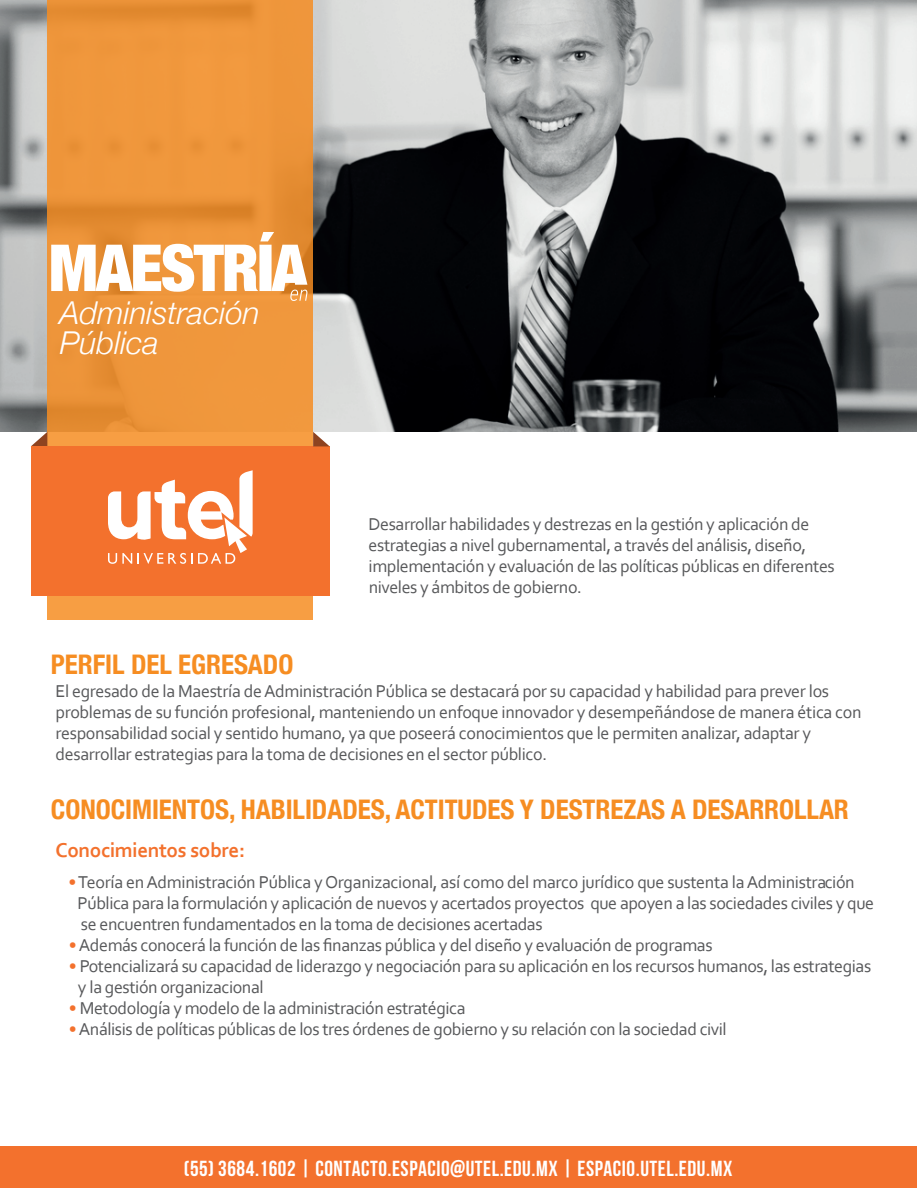
<style>
.page{position:relative;width:917px;height:1188px;background:#fff}
.page>*{position:absolute;margin:0;border:0;box-sizing:border-box;transform-origin:0 0}
.t1{font:italic 300 31.5px/30px "Helvetica Neue";color:#fff}
.t2{font:700 condensed 27px "Helvetica Neue";color:#f68d22}
.t3{font:21.75px "Bebas Neue";letter-spacing:.025em;color:#fff}
.t4{font:700 21px "Corbel";letter-spacing:-.015em;color:#f3712d}
.t5{font:18px/21px "Corbel";letter-spacing:-.025em;color:#57585a}
.s1{color:#f3712d}
</style>
<div class="page">
<img style="left:0;top:0;width:916px;height:432px">
<svg style="left:47px;top:0;width:266px;height:620px;background:#ed953a"></svg>
<svg style="left:31px;top:432px;width:16px;height:14px"></svg>
<div style="left:31px;top:446px;width:298px;height:150px;background:#f3712d"></div>
<svg style="left:313px;top:432px;width:16px;height:14px"></svg>
<svg style="left:108px;top:470px;width:144px;height:94px"></svg>
<svg style="left:51px;top:232px;width:256px;height:69px"></svg>
<div style="left:0;top:1146px;width:916px;height:42px;background:#f3712d"></div>
<h1 class="t1" style="left:60px;top:296px;width:202px">Administración<br>Pública</h1>
<p class="t5" style="left:368px;top:513px;width:468px">Desarrollar habilidades y destrezas en la gestión y aplicación de estrategias a nivel gubernamental, a través del análisis, diseño, implementación y evaluación de las políticas públicas en diferentes niveles y ámbitos de gobierno.</p>
<h2 class="t2" style="left:51px;top:642px;width:244px">PERFIL DEL EGRESADO</h2>
<p class="t5" style="left:55px;top:680px;width:807px">El egresado de la Maestría deAdministración Pública se destacará por su capacidad y habilidad para prever los problemas de su función profesional, manteniendo un enfoque innovador y desempeñándose de manera ética con responsabilidad social y sentido humano, ya que poseerá conocimientos que le permiten analizar, adaptar y desarrollar estrategias para la toma de decisiones en el sector público.</p>
<h2 class="t2" style="left:51px;top:787px;width:799px">CONOCIMIENTOS, HABILIDADES, ACTITUDES Y DESTREZAS A DESARROLLAR</h2>
<p class="t4" style="left:55px;top:837px;width:191px">Conocimientos sobre:</p>
<p class="t5" style="left:78px;top:871px;width:798px;text-indent:-9px"><span class="s1">•</span>Teoría enAdministración Pública yOrganizacional, así como del marco jurídico que sustenta laAdministración<br>Pública para la formulación y aplicación de nuevos y acertados proyectos que apoyen a las sociedades civiles y que se encuentren fundamentados en la toma de decisiones acertadas</p>
<p class="t5" style="left:69px;top:934px;width:645px"><span class="s1">•</span>Además conocerá la función de las finanzas pública y del diseño y evaluación de programas</p>
<p class="t5" style="left:78px;top:955px;width:795px;text-indent:-9px"><span class="s1">•</span> Potencializará su capacidad de liderazgo y negociación para su aplicación en los recursos humanos, las estrategias y la gestión organizacional</p>
<p class="t5" style="left:69px;top:997px;width:398px"><span class="s1">•</span> Metodología y modelo de la administración estratégica</p>
<p class="t5" style="left:69px;top:1018px;width:659px"><span class="s1">•</span>Análisis de políticas públicas de los tres órdenes de gobierno y su relación con la sociedad civil</p>
<p class="t3" style="left:184px;top:1156px;width:550px">(55) 3684.1602 | CONTACTO.ESPACIO@UTEL.EDU.MX | ESPACIO.UTEL.EDU.MX</p>
</div>
